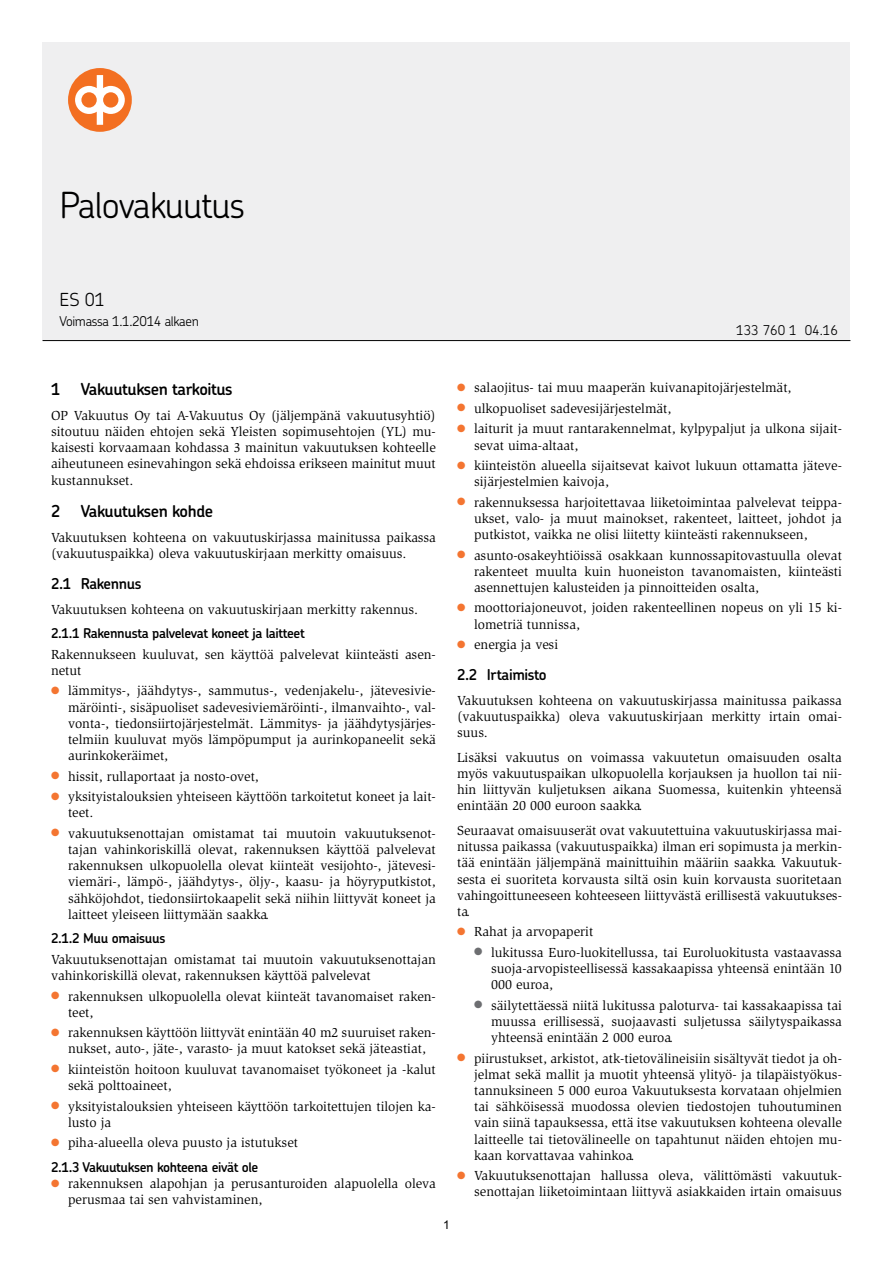
<style>
.page{position:relative;width:893px;height:1263px;background:#fff}
.page>*{position:absolute;margin:0;border:0;box-sizing:border-box;transform-origin:0 0}
.t1{font:300 36px "Chevin Std";letter-spacing:-.025em;color:#000}
.t2{font:300 18px "Chevin Std";color:#000}
.t3{font:600 16.5px "Chevin Std";letter-spacing:-.025em;color:#000}
.t4{font:600 15px "Chevin Std";letter-spacing:-.025em;color:#000}
.t5{font:13.5px/16.2px "Slimbach Std";color:#000;text-align:justify}
.t6{font:600 13.5px "Chevin Std";letter-spacing:-.025em;color:#000}
.t7{font:300 13.5px "Chevin Std";letter-spacing:-.025em;color:#000}
.t8{font:300 13.5px "Chevin Std";color:#000}
.t9{font:12px "Arial";color:#000}
.s1{color:#f47531}
.s2{color:#6d6e71}
</style>
<div class="page">
<div style="left:43px;top:43px;width:807px;height:297px;background:#efeff0"></div>
<hr style="left:43px;top:340px;width:807px;height:1px;background:#000">
<div style="left:68px;top:68px;width:64px;height:64px;background:#f36f21;border-radius:50%"></div>
<svg style="left:75px;top:75px;width:50px;height:50px"></svg>
<h1 class="t1" style="left:60px;top:181px;width:187px">Palovakuutus</h1>
<h2 class="t2" style="left:60px;top:287px;width:47px">ES 01</h2>
<p class="t7" style="left:60px;top:312px;width:141px">Voimassa 1.1.2014 alkaen</p>
<p class="t8" style="left:736px;top:321px;width:103px">133 760 1 04.16</p>
<p class="t3" style="left:51px;top:378px;width:183px">1 Vakuutuksen tarkoitus</p>
<p class="t5" style="left:51px;top:407px;width:386px">OP Vakuutus Oy tai A-Vakuutus Oy (jäljempänä vakuutusyhtiö) sitoutuu näiden ehtojen sekä Yleisten sopimusehtojen (YL) mu&shy;kaisesti korvaamaan kohdassa 3 mainitun vakuutuksen kohteelle aiheutuneen esinevahingon sekä ehdoissa erikseen mainitut muut kustannukset.</p>
<p class="t3" style="left:51px;top:500px;width:164px">2 Vakuutuksen kohde</p>
<p class="t5" style="left:51px;top:529px;width:386px">Vakuutuksen kohteena on vakuutuskirjassa mainitussa paikassa (vakuutuspaikka) oleva vakuutuskirjaan merkitty omaisuus.</p>
<p class="t4" style="left:51px;top:573px;width:92px">2.1 Rakennus</p>
<p class="t5" style="left:51px;top:601px;width:369px">Vakuutuksen kohteena on vakuutuskirjaan merkitty rakennus.</p>
<p class="t6" style="left:51px;top:624px;width:255px">2.1.1 Rakennusta palvelevat koneet ja laitteet</p>
<p class="t5" style="left:51px;top:646px;width:386px">Rakennukseen kuuluvat, sen käyttöä palvelevat kiinteästi asen&shy;netut</p>
<p class="t5" style="left:68px;top:683px;width:369px;text-indent:-17px"><span class="s1">●</span> lämmitys-, jäähdytys-, sammutus-, vedenjakelu-, jätevesivie&shy;märöinti-, sisäpuoliset sadevesiviemäröinti-, ilmanvaihto-, val&shy;vonta-, tiedonsiirtojärjestelmät. Lämmitys- ja jäähdytysjärjes&shy;telmiin kuuluvat myös lämpöpumput ja aurinkopaneelit sekä aurinkokeräimet,</p>
<p class="t5" style="left:51px;top:768px;width:209px"><span class="s1">●</span> hissit, rullaportaat ja nosto-ovet,</p>
<p class="t5" style="left:68px;top:788px;width:369px;text-indent:-17px"><span class="s1">●</span> yksityistalouksien yhteiseen käyttöön tarkoitetut koneet ja lait&shy;teet.</p>
<p class="t5" style="left:68px;top:825px;width:369px;text-indent:-17px"><span class="s1">●</span> vakuutuksenottajan omistamat tai muutoin vakuutuksenot&shy;tajan vahinkoriskillä olevat, rakennuksen käyttöä palvelevat rakennuksen ulkopuolella olevat kiinteät vesijohto-, jätevesi&shy;viemäri-, lämpö-, jäähdytys-, öljy-, kaasu- ja höyryputkistot, sähköjohdot, tiedonsiirtokaapelit sekä niihin liittyvät koneet ja laitteet yleiseen liittymään saakka.</p>
<p class="t6" style="left:51px;top:930px;width:116px">2.1.2 Muu omaisuus</p>
<p class="t5" style="left:51px;top:951px;width:386px">Vakuutuksenottajan omistamat tai muutoin vakuutuksenottajan vahinkoriskillä olevat, rakennuksen käyttöä palvelevat</p>
<p class="t5" style="left:68px;top:988px;width:369px;text-indent:-17px"><span class="s1">●</span> rakennuksen ulkopuolella olevat kiinteät tavanomaiset raken&shy;teet,</p>
<p class="t5" style="left:51px;top:1025px;width:386px;text-align:center"><span class="s1">●</span> rakennuksen käyttöön liittyvät enintään 40 m2 suuruiset raken&shy;nukset, auto-, jäte-, varasto- ja muut katokset sekä jäteastiat,</p>
<p class="t5" style="left:68px;top:1061px;width:369px;text-indent:-17px"><span class="s1">●</span> kiinteistön hoitoon kuuluvat tavanomaiset työkoneet ja -kalut sekä polttoaineet,</p>
<p class="t5" style="left:68px;top:1098px;width:369px;text-indent:-17px"><span class="s1">●</span> yksityistalouksien yhteiseen käyttöön tarkoitettujen tilojen ka&shy;lusto ja</p>
<p class="t5" style="left:51px;top:1135px;width:249px"><span class="s1">●</span> piha-alueella oleva puusto ja istutukset</p>
<p class="t6" style="left:51px;top:1158px;width:209px">2.1.3 Vakuutuksen kohteena eivät ole</p>
<p class="t5" style="left:68px;top:1175px;width:369px;text-indent:-17px"><span class="s1">●</span> rakennuksen alapohjan ja perusanturoiden alapuolella oleva perusmaa tai sen vahvistaminen,</p>
<p class="t9" style="left:443px;top:1217px;width:8px">1</p>
<p class="t5" style="left:457px;top:380px;width:336px"><span class="s1">●</span> salaojitus- tai muu maaperän kuivanapitojärjestelmät,</p>
<p class="t5" style="left:457px;top:400px;width:216px"><span class="s1">●</span> ulkopuoliset sadevesijärjestelmät,</p>
<p class="t5" style="left:474px;top:421px;width:369px;text-indent:-17px"><span class="s1">●</span> laiturit ja muut rantarakennelmat, kylpypaljut ja ulkona sijait&shy;sevat uima-altaat,</p>
<p class="t5" style="left:474px;top:457px;width:369px;text-indent:-17px"><span class="s1">●</span> kiinteistön alueella sijaitsevat kaivot lukuun ottamatta jäteve&shy;sijärjestelmien kaivoja,</p>
<p class="t5" style="left:474px;top:494px;width:369px;text-indent:-17px"><span class="s1">●</span> rakennuksessa harjoitettavaa liiketoimintaa palvelevat teippa&shy;ukset, valo- ja muut mainokset, rakenteet, laitteet, johdot ja putkistot, vaikka ne olisi liitetty kiinteästi rakennukseen,</p>
<p class="t5" style="left:474px;top:547px;width:369px;text-indent:-17px"><span class="s1">●</span> asunto-osakeyhtiöissä osakkaan kunnossapitovastuulla olevat rakenteet muulta kuin huoneiston tavanomaisten, kiinteästi asennettujen kalusteiden ja pinnoitteiden osalta,</p>
<p class="t5" style="left:474px;top:600px;width:369px;text-indent:-17px"><span class="s1">●</span> moottoriajoneuvot, joiden rakenteellinen nopeus on yli 15 ki&shy;lometriä tunnissa,</p>
<p class="t5" style="left:457px;top:636px;width:102px"><span class="s1">●</span> energia ja vesi</p>
<p class="t4" style="left:457px;top:664px;width:91px">2.2 Irtaimisto</p>
<p class="t5" style="left:457px;top:692px;width:386px">Vakuutuksen kohteena on vakuutuskirjassa mainitussa paikassa (vakuutuspaikka) oleva vakuutuskirjaan merkitty irtain omai&shy;suus.</p>
<p class="t5" style="left:457px;top:749px;width:386px">Lisäksi vakuutus on voimassa vakuutetun omaisuuden osalta myös vakuutuspaikan ulkopuolella korjauksen ja huollon tai nii&shy;hin liittyvän kuljetuksen aikana Suomessa, kuitenkin yhteensä enintään 20 000 euroon saakka.</p>
<p class="t5" style="left:457px;top:822px;width:386px">Seuraavat omaisuuserät ovat vakuutettuina vakuutuskirjassa mai&shy;nitussa paikassa (vakuutuspaikka) ilman eri sopimusta ja merkin&shy;tää enintään jäljempänä mainittuihin määriin saakka. Vakuutuk&shy;sesta ei suoriteta korvausta siltä osin kuin korvausta suoritetaan vahingoittuneeseen kohteeseen liittyvästä erillisestä vakuutukses&shy;ta.</p>
<p class="t5" style="left:457px;top:924px;width:138px"><span class="s1">●</span> Rahat ja arvopaperit</p>
<p class="t5" style="left:491px;top:944px;width:352px;text-indent:-17px"><span class="s2">●</span> lukitussa Euro-luokitellussa, tai Euroluokitusta vastaavassa suoja-arvopisteellisessä kassakaapissa yhteensä enintään 10<br>000 euroa,</p>
<p class="t5" style="left:491px;top:997px;width:352px;text-indent:-17px"><span class="s2">●</span> säilytettäessä niitä lukitussa paloturva- tai kassakaapissa tai muussa erillisessä, suojaavasti suljetussa säilytyspaikassa yhteensä enintään 2 000 euroa.</p>
<p class="t5" style="left:474px;top:1050px;width:369px;text-indent:-17px"><span class="s1">●</span> piirustukset, arkistot, atk-tietovälineisiin sisältyvät tiedot ja oh&shy;jelmat sekä mallit ja muotit yhteensä ylityö- ja tilapäistyökus&shy;tannuksineen 5 000 euroa Vakuutuksesta korvataan ohjelmien tai sähköisessä muodossa olevien tiedostojen tuhoutuminen vain siinä tapauksessa, että itse vakuutuksen kohteena olevalle laitteelle tai tietovälineelle on tapahtunut näiden ehtojen mu&shy;kaan korvattavaa vahinkoa.</p>
<p class="t5" style="left:457px;top:1168px;width:386px;text-align:right"><span class="s1">●</span> Vakuutuksenottajan hallussa oleva, välittömästi vakuutuk&shy;senottajan liiketoimintaan liittyvä asiakkaiden irtain omaisuus</p>
</div>
